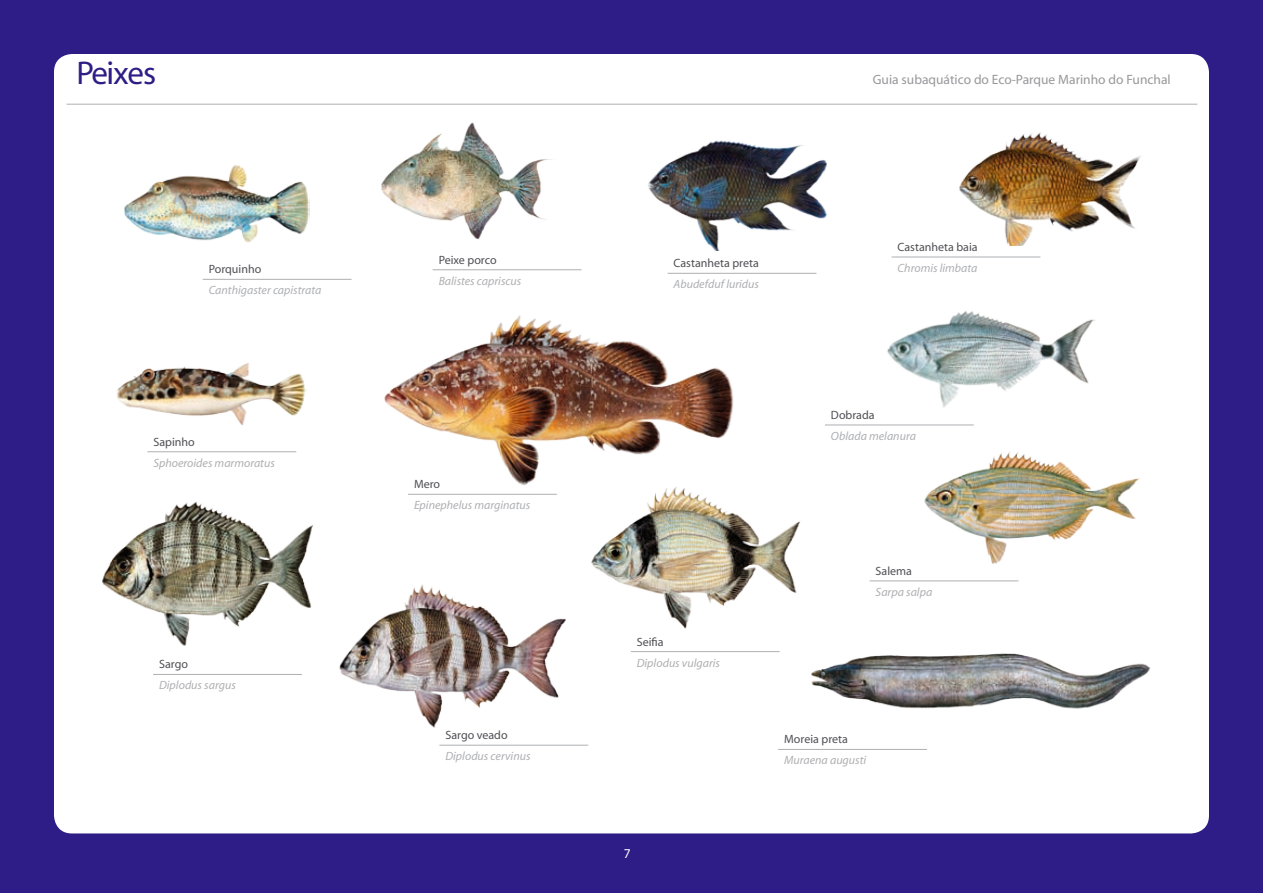
<style>
.page{position:relative;width:1263px;height:893px;background:#2e1d86}
.page>*{position:absolute;margin:0;border:0;box-sizing:border-box;transform-origin:0 0}
.t1{font:33px "Myriad";letter-spacing:-.04em;color:#2e1d86}
.t2{font:13.5px "Myriad";color:#98989c}
.t3{font:italic 12px "Myriad";color:#aeafb2}
.t4{font:12px "Myriad";color:#504e53}
</style>
<div class="page">
<div style="left:54px;top:54px;width:1155px;height:779px;background:#fff;border-radius:18px"></div>
<hr style="left:66px;top:104px;width:1131px;height:1px;background:#aeafb2">
<hr style="left:203px;top:279px;width:148px;height:1px;background:#aeafb2">
<img style="left:381px;top:122px;width:171px;height:118px">
<hr style="left:433px;top:269px;width:148px;height:1px;background:#aeafb2">
<img style="left:116px;top:363px;width:191px;height:62px">
<hr style="left:147px;top:451px;width:149px;height:1px;background:#aeafb2">
<img style="left:384px;top:315px;width:350px;height:170px">
<hr style="left:668px;top:273px;width:148px;height:1px;background:#aeafb2">
<hr style="left:891px;top:257px;width:149px;height:1px;background:#aeafb2">
<img style="left:887px;top:311px;width:208px;height:97px">
<hr style="left:825px;top:425px;width:149px;height:1px;background:#aeafb2">
<hr style="left:870px;top:580px;width:148px;height:1px;background:#aeafb2">
<img style="left:811px;top:653px;width:339px;height:56px">
<hr style="left:778px;top:749px;width:149px;height:1px;background:#aeafb2">
<img style="left:591px;top:487px;width:209px;height:142px">
<hr style="left:631px;top:651px;width:149px;height:1px;background:#aeafb2">
<img style="left:339px;top:584px;width:227px;height:144px">
<hr style="left:439px;top:745px;width:149px;height:1px;background:#aeafb2">
<hr style="left:153px;top:674px;width:149px;height:1px;background:#aeafb2">
<hr style="left:408px;top:494px;width:149px;height:1px;background:#aeafb2">
<img style="left:124px;top:165px;width:185px;height:78px">
<img style="left:648px;top:140px;width:179px;height:111px">
<img style="left:959px;top:132px;width:182px;height:114px">
<img style="left:102px;top:501px;width:212px;height:145px">
<img style="left:924px;top:452px;width:217px;height:112px">
<h1 class="t1" style="left:77px;top:57px;width:81px">Peixes</h1>
<p class="t4" style="left:209px;top:263px;width:54px">Porquinho</p>
<p class="t3" style="left:209px;top:284px;width:114px">Canthigaster capistrata</p>
<p class="t4" style="left:153px;top:436px;width:43px">Sapinho</p>
<p class="t3" style="left:153px;top:457px;width:123px">Sphoeroides marmoratus</p>
<p class="t4" style="left:159px;top:658px;width:30px">Sargo</p>
<p class="t3" style="left:159px;top:679px;width:78px">Diplodus sargus</p>
<p class="t4" style="left:439px;top:254px;width:60px">Peixe porco</p>
<p class="t3" style="left:439px;top:275px;width:84px">Balistes capriscus</p>
<p class="t4" style="left:414px;top:478px;width:28px">Mero</p>
<p class="t3" style="left:414px;top:499px;width:118px">Epinephelus marginatus</p>
<p class="t4" style="left:445px;top:729px;width:64px">Sargo veado</p>
<p class="t3" style="left:445px;top:750px;width:87px">Diplodus cervinus</p>
<p class="t2" style="left:873px;top:73px;width:299px">Guia subaquático do Eco-Parque Marinho do Funchal</p>
<p class="t4" style="left:674px;top:257px;width:87px">Castanheta preta</p>
<p class="t3" style="left:674px;top:278px;width:87px">Abudefduf luridus</p>
<p class="t4" style="left:897px;top:241px;width:82px">Castanheta baia</p>
<p class="t3" style="left:897px;top:262px;width:81px">Chromis limbata</p>
<p class="t4" style="left:831px;top:409px;width:45px">Dobrada</p>
<p class="t3" style="left:831px;top:430px;width:86px">Oblada melanura</p>
<p class="t4" style="left:637px;top:636px;width:28px">Seifia</p>
<p class="t3" style="left:637px;top:657px;width:85px">Diplodus vulgaris</p>
<p class="t4" style="left:876px;top:565px;width:38px">Salema</p>
<p class="t3" style="left:876px;top:586px;width:58px">Sarpa salpa</p>
<p class="t4" style="left:784px;top:733px;width:65px">Moreia preta</p>
<p class="t3" style="left:784px;top:754px;width:84px">Muraena augusti</p>
</div>
